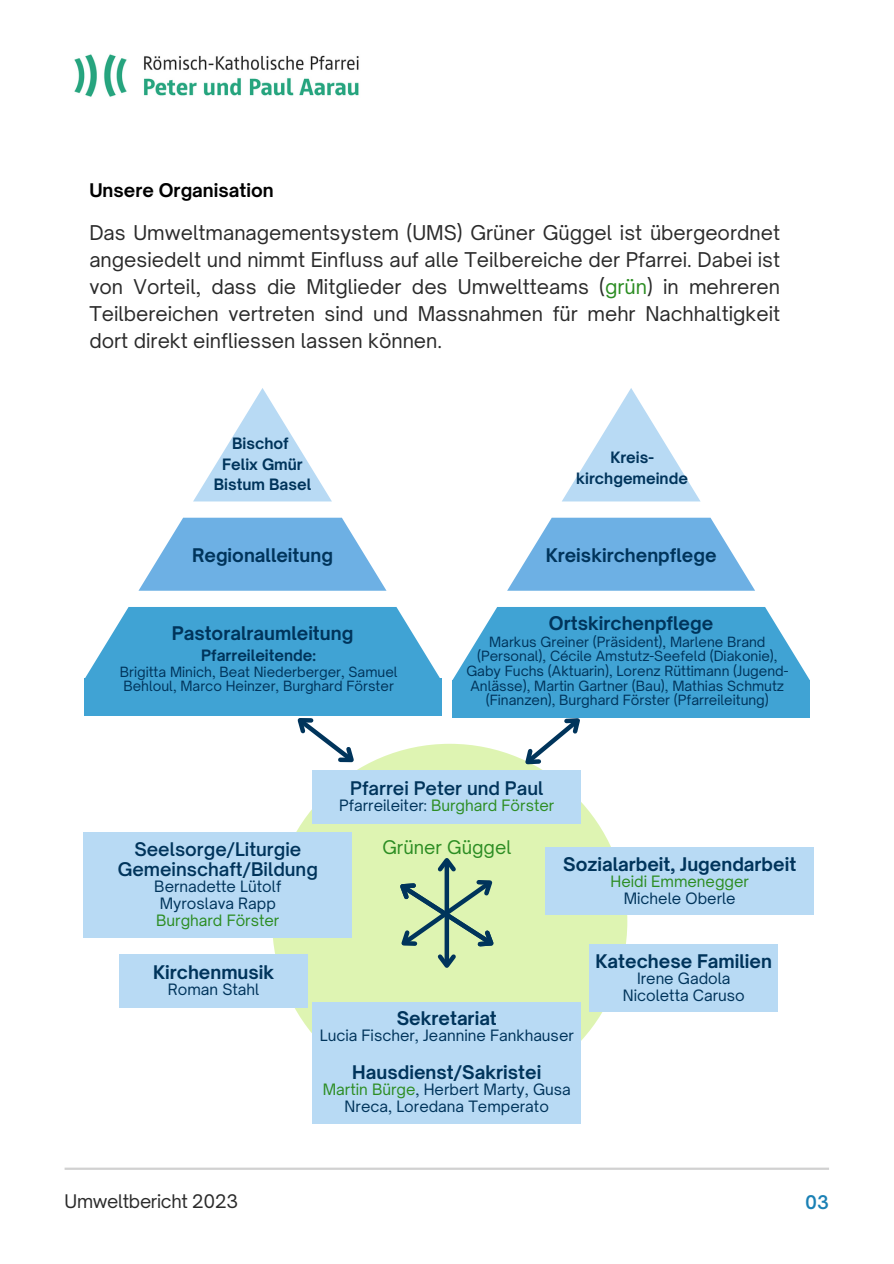
<style>
.page{position:relative;width:894px;height:1264px;background:#fff}
.page>*{position:absolute;margin:0;border:0;box-sizing:border-box;transform-origin:0 0}
.t1{font:19.5px/27px "Open Sauce One";color:#2b2b2b;text-align:justify}
.t2{font:700 18px "Open Sauce One";color:#00345b}
.t3{font:600 18px/20.2px "Open Sauce One";color:#00345b;text-align:center}
.t4{font:700 18px "Open Sauce One";color:#000}
.t5{font:18px "Open Sauce One";letter-spacing:-.02em;color:#2b2b2b}
.t6{font:18px "Open Sauce One";color:#2c8d23}
.t7{font:600 18px "Open Sauce One";color:#1b81b5}
.t8{font:15px/16.8px "Open Sauce One";color:#00345b;text-align:center}
.t9{font:700 15px/20.2px "Open Sauce One";color:#00345b;text-align:center}
.t10{font:15px/16.8px "Open Sauce One";color:#2c8d23;text-align:center}
.t11{font:13.5px/14.7px "Open Sauce One";color:#00345b}
.s1{color:#2c8d23}
.s2{color:#00345b}
</style>
<div class="page">
<hr style="left:65px;top:1167px;width:763px;height:2px;background:#d1d1d1">
<img style="left:74px;top:54px;width:285px;height:43px">
<div style="left:84px;top:678px;width:357px;height:38px;background:#40a3d4"></div>
<svg style="left:139px;top:517px;width:247px;height:73px"></svg>
<svg style="left:193px;top:388px;width:139px;height:113px"></svg>
<svg style="left:85px;top:607px;width:355px;height:71px"></svg>
<div style="left:452px;top:679px;width:357px;height:38px;background:#40a3d4"></div>
<svg style="left:507px;top:517px;width:248px;height:73px"></svg>
<svg style="left:562px;top:388px;width:138px;height:113px"></svg>
<svg style="left:452px;top:607px;width:357px;height:73px"></svg>
<div style="left:272px;top:743px;width:355px;height:355px;background:#def4b2;border-radius:50%"></div>
<div style="left:313px;top:770px;width:267px;height:54px;background:#b8daf4"></div>
<div style="left:84px;top:832px;width:268px;height:105px;background:#b8daf4"></div>
<div style="left:545px;top:847px;width:268px;height:68px;background:#b8daf4"></div>
<div style="left:313px;top:1001px;width:267px;height:122px;background:#b8daf4"></div>
<div style="left:119px;top:954px;width:189px;height:53px;background:#b8daf4"></div>
<div style="left:589px;top:944px;width:189px;height:68px;background:#b8daf4"></div>
<svg style="left:297px;top:718px;width:68px;height:56px"></svg>
<svg style="left:513px;top:717px;width:78px;height:60px"></svg>
<svg style="left:400px;top:858px;width:94px;height:110px"></svg>
<p class="t4" style="left:89px;top:179px;width:186px">Unsere Organisation</p>
<p class="t1" style="left:89px;top:219px;width:692px">Das Umweltmanagementsystem (UMS) Grüner Güggel ist übergeordnet angesiedelt und nimmt Einfluss auf alle Teilbereiche der Pfarrei. Dabei ist von Vorteil, dass die Mitglieder des Umweltteams (<span class="s1">grün</span>) in mehreren Teilbereichen vertreten sind und Massnahmen für mehr Nachhaltigkeit dort direkt einfliessen lassen können.</p>
<p class="t9" style="left:214px;top:433px;width:99px">Bischof<br>Felix Gmür<br>Bistum Basel</p>
<h2 class="t2" style="left:192px;top:544px;width:142px">Regionalleitung</h2>
<h2 class="t2" style="left:172px;top:622px;width:183px">Pastoralraumleitung</h2>
<h2 class="t9" style="left:201px;top:645px;width:116px">Pfarreileitende:</h2>
<h2 class="t11" style="left:120px;top:664px;width:279px">Brigitta Minich, Beat Niederberger, Samuel<br>Behloul, Marco Heinzer, Burghard Förster</h2>
<h2 class="t9" style="left:576px;top:447px;width:113px">Kreis&shy;kirchgemeinde</h2>
<h2 class="t2" style="left:545px;top:544px;width:172px">Kreiskirchenpflege</h2>
<p class="t2" style="left:549px;top:612px;width:166px">Ortskirchenpflege</p>
<p class="t11" style="left:466px;top:634px;width:323px;text-align:center">Markus Greiner (Präsident), Marlene Brand (Personal), Cécile Amstutz-Seefeld (Diakonie), Gaby Fuchs (Aktuarin), Lorenz Rüttimann (Jugend-Anlässe), Martin Gartner (Bau), Mathias Schmutz (Finanzen), Burghard Förster (Pfarreileitung)</p>
<h2 class="t3" style="left:118px;top:838px;width:201px">Seelsorge/Liturgie<br>Gemeinschaft/Bildung</h2>
<h2 class="t8" style="left:154px;top:877px;width:128px;text-align:left">Bernadette Lütolf<br>Myroslava Rapp<br><span class="s1">Burghard Förster</span></h2>
<h3 class="t2" style="left:153px;top:961px;width:123px">Kirchenmusik</h3>
<h3 class="t8" style="left:168px;top:980px;width:93px">Roman Stahl</h3>
<h1 class="t3" style="left:350px;top:778px;width:194px">Pfarrei Peter und Paul</h1>
<h1 class="t10" style="left:339px;top:796px;width:216px"><span class="s2">Pfarreileiter:</span> Burghard Förster</h1>
<p class="t6" style="left:382px;top:836px;width:130px">Grüner Güggel</p>
<p class="t2" style="left:563px;top:853px;width:234px">Sozialarbeit, Jugendarbeit</p>
<p class="t10" style="left:610px;top:872px;width:140px">Heidi Emmenegger<br><span class="s2">Michele Oberle</span></p>
<h1 class="t2" style="left:595px;top:950px;width:178px">Katechese Familien</h1>
<h1 class="t8" style="left:622px;top:969px;width:124px">Irene Gadola<br>Nicoletta Caruso</h1>
<h3 class="t2" style="left:396px;top:1007px;width:102px">Sekretariat</h3>
<h1 class="t8" style="left:319px;top:1026px;width:255px">Lucia Fischer, Jeannine Fankhauser</h1>
<h1 class="t2" style="left:352px;top:1061px;width:190px">Hausdienst/Sakristei</h1>
<p class="t8" style="left:323px;top:1080px;width:249px"><span class="s1">Martin Bürge</span>, Herbert Marty, Gusa<br>Nreca, Loredana Temperato</p>
<p class="t5" style="left:65px;top:1190px;width:175px">Umweltbericht 2023</p>
<h1 class="t7" style="left:804px;top:1190px;width:25px">03</h1>
</div>
